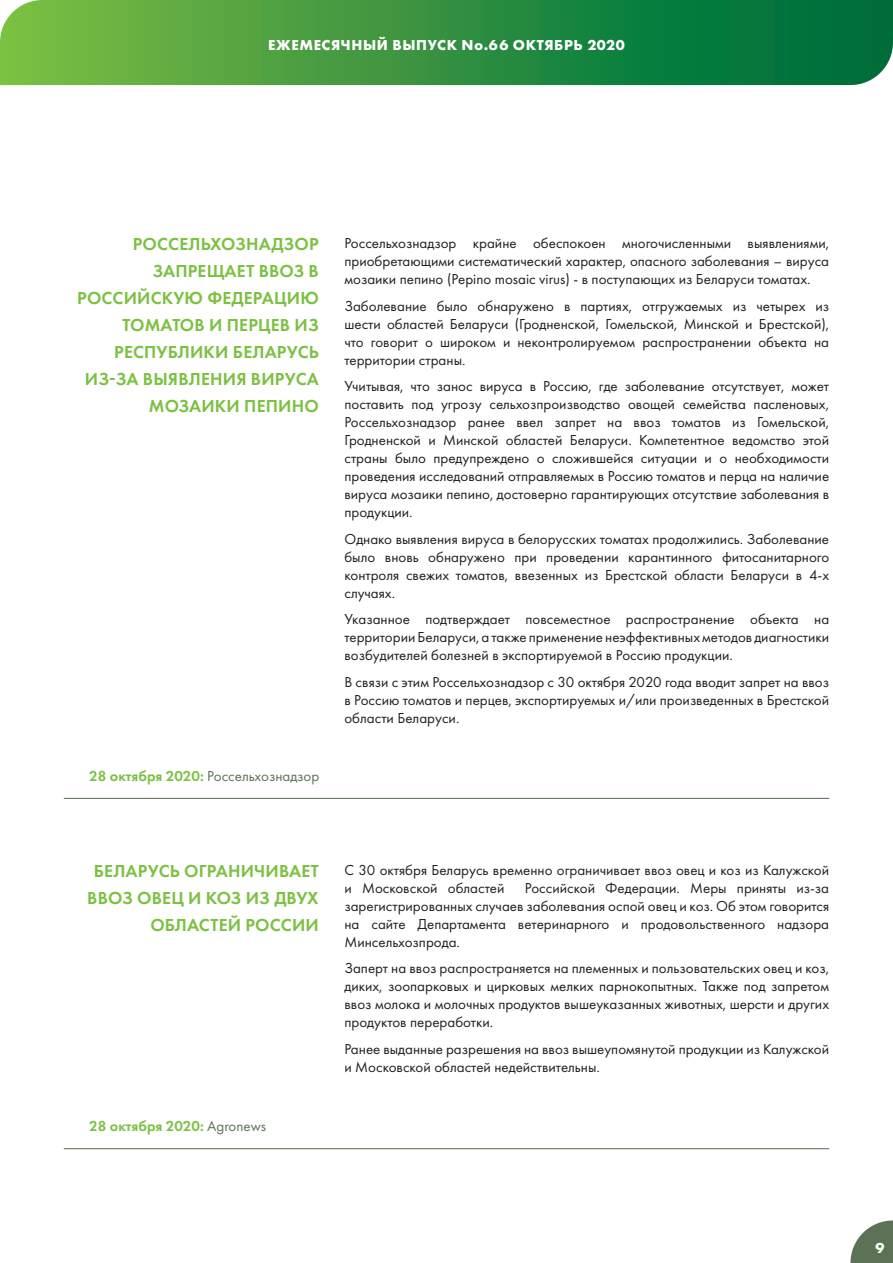
<style>
.page{position:relative;width:893px;height:1263px;background:#fff}
.page>*{position:absolute;margin:0;border:0;box-sizing:border-box;transform-origin:0 0}
.t1{font:600 18px/27px "Futura PT";letter-spacing:.01em;color:#7bc142;text-align:right}
.t2{font:15px/18px "Futura PT";color:#231f20;text-align:justify}
.t3{font:700 15px "Futura PT";letter-spacing:.04em;color:#fff}
.t4{font:15px "Futura PT";color:#5c7256}
.t5{font:600 15px "Futura PT";color:#7bc142}
.s1{font-weight:600;color:#7bc142}
.s2{font-weight:400;color:#5c7256}
</style>
<div class="page">
<svg style="left:0;top:0;width:893px;height:85px;background:#359341"></svg>
<svg style="left:850px;top:1220px;width:43px;height:43px"></svg>
<hr style="left:64px;top:798px;width:765px;height:1px;background:#5c7256">
<hr style="left:64px;top:1148px;width:765px;height:1px;background:#5c7256">
<p class="t3" style="left:268px;top:35px;width:358px">ЕЖЕМЕСЯЧНЫЙ ВЫПУСК No.66 ОКТЯБРЬ 2020</p>
<p class="t1" style="left:77px;top:231px;width:243px">РОССЕЛЬХОЗНАДЗОР<br>ЗАПРЕЩАЕТ ВВОЗ В<br>РОССИЙСКУЮ ФЕДЕРАЦИЮ<br>ТОМАТОВ И ПЕРЦЕВ ИЗ<br>РЕСПУБЛИКИ БЕЛАРУСЬ<br>ИЗ-ЗА ВЫЯВЛЕНИЯ ВИРУСА<br>МОЗАИКИ ПЕПИНО</p>
<p class="t4" style="left:89px;top:767px;width:232px"><span class="s1">28 октября 2020:</span> Россельхознадзор</p>
<p class="t2" style="left:344px;top:234px;width:486px">Россельхознадзор крайне обеспокоен многочисленными выявлениями, приобретающими систематический характер, опасного заболевания – вируса мозаики пепино (Pepino mosaic virus) - в поступающих из Беларуси томатах.</p>
<p class="t2" style="left:344px;top:297px;width:486px">Заболевание было обнаружено в партиях, отгружаемых из четырех из шести областей Беларуси (Гродненской, Гомельской, Минской и Брестской), что говорит о широком и неконтролируемом распространении объекта на территории страны.</p>
<p class="t2" style="left:344px;top:377px;width:486px">Учитывая, что занос вируса в Россию, где заболевание отсутствует, может поставить под угрозу сельхозпроизводство овощей семейства пасленовых, Россельхознадзор ранее ввел запрет на ввоз томатов из Гомельской, Гродненской и Минской областей Беларуси. Компетентное ведомство этой страны было предупреждено о сложившейся ситуации и о необходимости проведения исследований отправляемых в Россию томатов и перца на наличие вируса мозаики пепино, достоверно гарантирующих отсутствие заболевания в продукции.</p>
<p class="t2" style="left:344px;top:530px;width:486px">Однако выявления вируса в белорусских томатах продолжились. Заболевание было вновь обнаружено при проведении карантинного фитосанитарного контроля свежих томатов, ввезенных из Брестской области Беларуси в 4-х случаях.</p>
<p class="t2" style="left:344px;top:610px;width:486px">Указанное подтверждает повсеместное распространение объекта на территории Беларуси, а также применение неэффективных методов диагностики возбудителей болезней в экспортируемой в Россию продукции.</p>
<p class="t2" style="left:344px;top:673px;width:486px">В связи с этим Россельхознадзор с 30 октября 2020 года вводит запрет на ввоз в Россию томатов и перцев, экспортируемых и/или произведенных в Брестской области Беларуси.</p>
<p class="t1" style="left:87px;top:857px;width:233px">БЕЛАРУСЬ ОГРАНИЧИВАЕТ<br>ВВОЗ ОВЕЦ И КОЗ ИЗ ДВУХ<br>ОБЛАСТЕЙ РОССИИ</p>
<p class="t5" style="left:89px;top:1117px;width:178px">28 октября 2020: <span class="s2">Agronews</span></p>
<p class="t2" style="left:344px;top:861px;width:486px">С 30 октября Беларусь временно ограничивает ввоз овец и коз из Калужской и Московской областей</p>
<p class="t2" style="left:344px;top:879px;width:486px;text-indent:180px">Российской Федерации. Меры приняты из-за зарегистрированных случаев заболевания оспой овец и коз. Об этом говорится на сайте Департамента ветеринарного и продовольственного надзора Минсельхозпрода.</p>
<p class="t2" style="left:344px;top:959px;width:486px">Заперт на ввоз распространяется на племенных и пользовательских овец и коз, диких, зоопарковых и цирковых мелких парнокопытных. Также под запретом ввоз молока и молочных продуктов вышеуказанных животных, шерсти и других продуктов переработки.</p>
<p class="t2" style="left:344px;top:1040px;width:486px">Ранее выданные разрешения на ввоз вышеупомянутой продукции из Калужской и Московской областей недействительны.</p>
<p class="t3" style="left:875px;top:1238px;width:10px">9</p>
</div>
